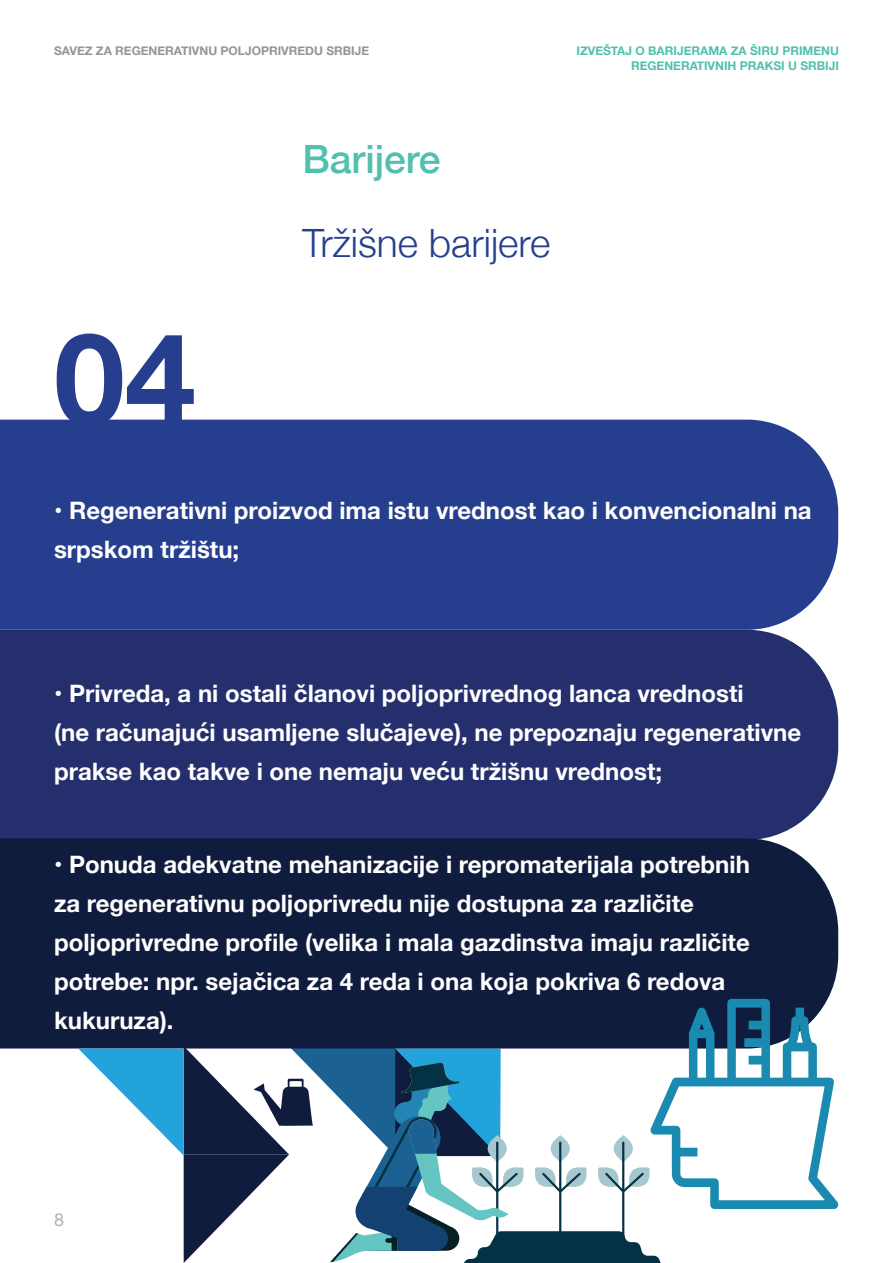
<style>
.page{position:relative;width:893px;height:1263px;background:#fff}
.page>*{position:absolute;margin:0;border:0;box-sizing:border-box;transform-origin:0 0}
.t1{font:700 127.5px "Helvetica Neue";color:#253f8e}
.t2{font:300 39px "Helvetica Neue";color:#253f8e}
.t3{font:500 39px "Helvetica Neue";color:#51c0af}
.t4{font:700 24px/39px "Helvetica Neue";color:#fff}
.t5{font:18px "Helvetica Neue";color:#b2b3b7}
.t6{font:700 12px/14.4px "Helvetica Neue";color:#51c0af;text-align:right}
.t7{font:700 12px "Helvetica Neue";color:#939598}
</style>
<div class="page">
<div style="left:0;top:420px;width:838px;height:210px;background:#253f8e"></div>
<div style="left:0;top:630px;width:838px;height:208px;background:#252f6d"></div>
<div style="left:0;top:838px;width:838px;height:210px;background:#0f1c3d"></div>
<svg style="left:78px;top:999px;width:760px;height:264px"></svg>
<p class="t7" style="left:54px;top:41px;width:317px">SAVEZ ZA REGENERATIVNU POLJOPRIVREDU SRBIJE</p>
<p class="t6" style="left:576px;top:44px;width:264px">IZVEŠTAJ O BARIJERAMA ZA ŠIRU PRIMENU<br>REGENERATIVNIH PRAKSI U SRBIJI</p>
<p class="t3" style="left:302px;top:128px;width:140px">Barijere</p>
<p class="t1" style="left:54px;top:279px;width:143px">04</p>
<p class="t2" style="left:302px;top:211px;width:249px">Tržišne barijere</p>
<p class="t4" style="left:54px;top:492px;width:759px">• Regenerativni proizvod ima istu vrednost kao i konvencionalni na srpskom tržištu;</p>
<p class="t4" style="left:54px;top:675px;width:691px">• Privreda, a ni ostali članovi poljoprivrednog lanca vrednosti</p>
<p class="t4" style="left:54px;top:714px;width:749px">(ne računajući usamljene slučajeve), ne prepoznaju regenerativne prakse kao takve i one nemaju veću tržišnu vrednost;</p>
<p class="t4" style="left:54px;top:846px;width:697px">• Ponuda adekvatne mehanizacije i repromaterijala potrebnih za regenerativnu poljoprivredu nije dostupna za različite poljoprivredne profile (velika i mala gazdinstva imaju različite potrebe: npr. sejačica za 4 reda i ona koja pokriva 6 redova kukuruza).</p>
<p class="t5" style="left:54px;top:1207px;width:12px">8</p>
</div>
